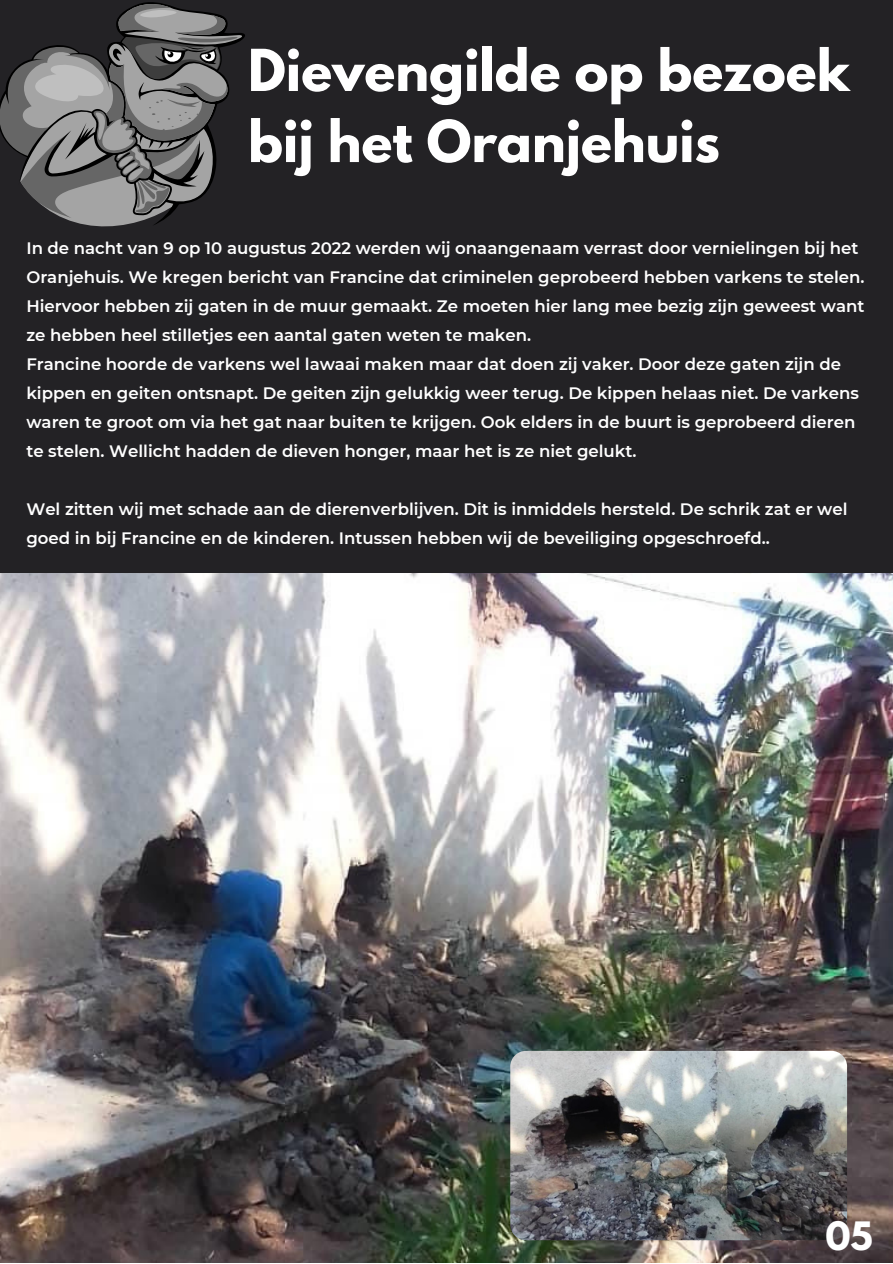
<style>
.page{position:relative;width:893px;height:1264px;background:#fff}
.page>*{position:absolute;margin:0;border:0;box-sizing:border-box;transform-origin:0 0}
.t1{font:700 51.15px/71.1px "League Spartan";color:#fff}
.t2{font:700 34.65px "League Spartan";color:#fff}
.t3{font:600 16.5px/29px "Montserrat";color:#fff}
</style>
<div class="page">
<div style="left:0;top:0;width:892px;height:1262px;background:#232225"></div>
<img style="left:0;top:573px;width:892px;height:689px">
<img style="left:510px;top:1050px;width:337px;height:190px;border-radius:16px">
<svg style="left:0;top:2px;width:245px;height:225px"></svg>
<h1 class="t1" style="left:248px;top:41px;width:603px">Dievengilde op bezoek bij het Oranjehuis</h1>
<p class="t3" style="left:26px;top:234px;width:839px">In de nacht van 9 op 10 augustus 2022 werden wij onaangenaam verrast door vernielingen bij het Oranjehuis. We kregen bericht van Francine dat criminelen geprobeerd hebben varkens te stelen.<br>Hiervoor hebben zij gaten in de muur gemaakt. Ze moeten hier lang mee bezig zijn geweest want ze hebben heel stilletjes een aantal gaten weten te maken.<br>Francine hoorde de varkens wel lawaai maken maar dat doen zij vaker. Door deze gaten zijn de kippen en geiten ontsnapt. De geiten zijn gelukkig weer terug. De kippen helaas niet. De varkens waren te groot om via het gat naar buiten te krijgen. Ook elders in de buurt is geprobeerd dieren te stelen. Wellicht hadden de dieven honger, maar het is ze niet gelukt.</p>
<p class="t3" style="left:26px;top:495px;width:822px">Wel zitten wij met schade aan de dierenverblijven. Dit is inmiddels hersteld. De schrik zat er wel goed in bij Francine en de kinderen. Intussen hebben wij de beveiliging opgeschroefd..</p>
<h2 class="t2" style="left:825px;top:1218px;width:49px">05</h2>
</div>
